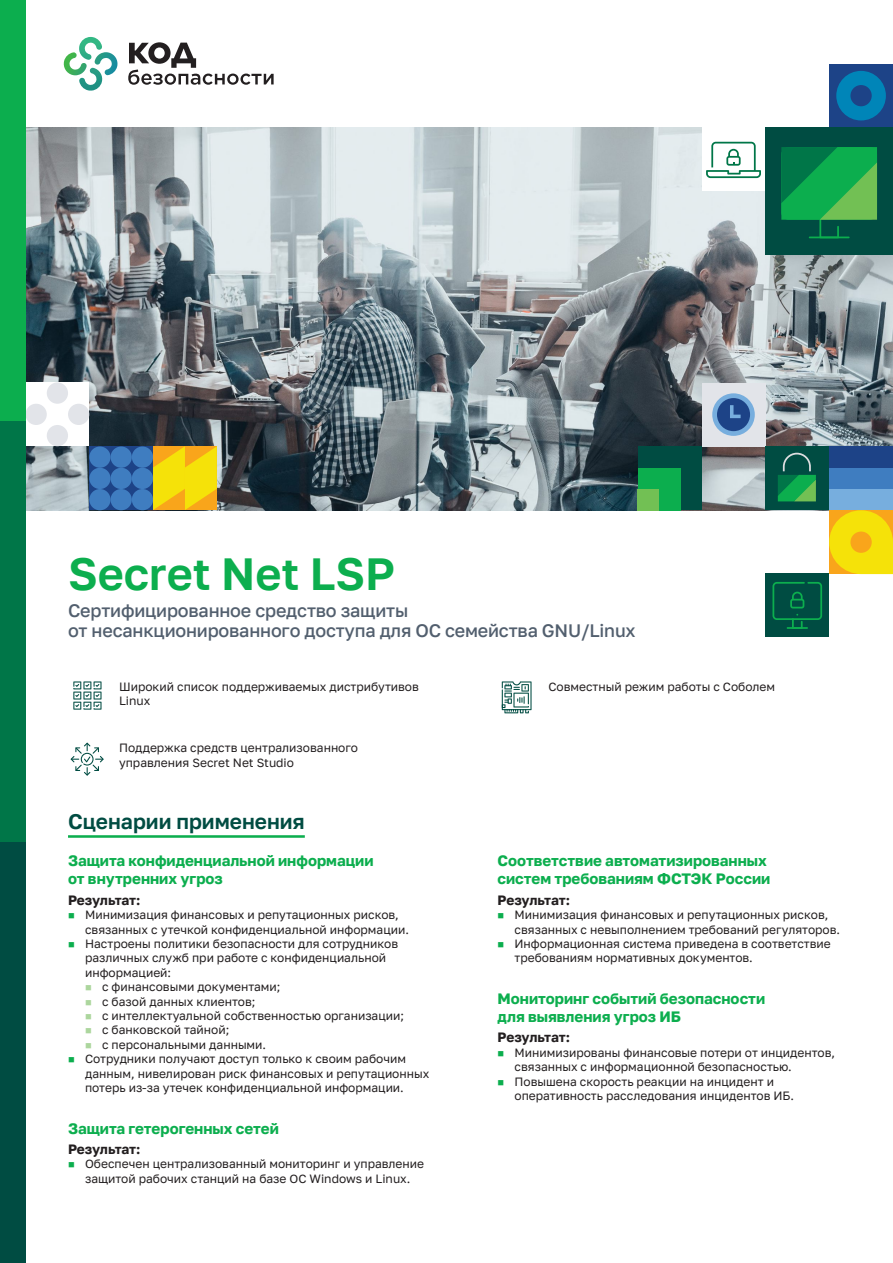
<style>
.page{position:relative;width:893px;height:1263px;background:#fff}
.page>*{position:absolute;margin:0;border:0;box-sizing:border-box;transform-origin:0 0}
.t1{font:600 45px "Golos Text";color:#0cae4e}
._14_Заголовок_NEW{font:600 21px "Golos Text";color:#004c42}
.t2{font:500 18px/20.2px "Golos Text";letter-spacing:-.01em;color:#525f6e}
._10_Подзаголовок_NEW{font:700 15px/18px "Golos Text";color:#0cae4e}
._9_Результат{font:700 13.5px "Golos Text";letter-spacing:-.015em;color:#231f20}
._8_Основной_отступ_1{font:12px/14.4px "Golos Text";color:#231f20}
._8_Основной_отступ_2{font:12px "Golos Text";color:#231f20}
.s1{color:#0cae4e}
.s2{color:#acd69d}
</style>
<div class="page">
<img style="left:26px;top:128px;width:867px;height:382px">
<svg style="left:73px;top:681px;width:29px;height:29px"></svg>
<svg style="left:70px;top:742px;width:34px;height:34px"></svg>
<svg style="left:502px;top:681px;width:29px;height:32px"></svg>
<div style="left:638px;top:446px;width:64px;height:64px;background:#004c42"></div>
<div style="left:638px;top:468px;width:42px;height:42px;background:#0cae4e"></div>
<div style="left:638px;top:489px;width:21px;height:21px;background:#72c054"></div>
<div style="left:829px;top:446px;width:64px;height:64px;background:#3f7dc0"></div>
<div style="left:829px;top:446px;width:64px;height:22px;background:#1d4387"></div>
<div style="left:829px;top:489px;width:64px;height:21px;background:#77aede"></div>
<div style="left:829px;top:64px;width:64px;height:64px;background:#1d4387"></div>
<svg style="left:836px;top:71px;width:50px;height:49px"></svg>
<div style="left:89px;top:446px;width:64px;height:64px;background:#1d4387"></div>
<div style="left:89px;top:446px;width:22px;height:22px;background:#3f7dc0;border-radius:50%"></div>
<div style="left:111px;top:446px;width:21px;height:22px;background:#3f7dc0;border-radius:50%"></div>
<div style="left:132px;top:446px;width:21px;height:22px;background:#3f7dc0;border-radius:50%"></div>
<div style="left:89px;top:468px;width:22px;height:21px;background:#3f7dc0;border-radius:50%"></div>
<div style="left:111px;top:468px;width:21px;height:21px;background:#3f7dc0;border-radius:50%"></div>
<div style="left:132px;top:468px;width:21px;height:21px;background:#3f7dc0;border-radius:50%"></div>
<div style="left:89px;top:489px;width:22px;height:21px;background:#3f7dc0;border-radius:50%"></div>
<div style="left:111px;top:489px;width:21px;height:21px;background:#3f7dc0;border-radius:50%"></div>
<div style="left:132px;top:489px;width:21px;height:21px;background:#3f7dc0;border-radius:50%"></div>
<div style="left:26px;top:382px;width:63px;height:64px;background:#fff"></div>
<div style="left:47px;top:382px;width:21px;height:22px;background:#e2e4e9;border-radius:50%"></div>
<div style="left:26px;top:404px;width:21px;height:21px;background:#e2e4e9;border-radius:50%"></div>
<div style="left:68px;top:404px;width:21px;height:21px;background:#e2e4e9;border-radius:50%"></div>
<div style="left:47px;top:425px;width:21px;height:21px;background:#e2e4e9;border-radius:50%"></div>
<svg style="left:829px;top:510px;width:64px;height:64px;background:#f5d60c"></svg>
<div style="left:850px;top:531px;width:22px;height:22px;background:#f9a51b;border-radius:50%"></div>
<svg style="left:153px;top:446px;width:64px;height:64px;background:#f6cd0f"></svg>
<div style="left:702px;top:383px;width:63px;height:63px;background:#e2e4e9"></div>
<svg style="left:712px;top:393px;width:43px;height:43px"></svg>
<div style="left:717px;top:398px;width:33px;height:33px;background:#1d4387;border-radius:50%"></div>
<svg style="left:730px;top:405px;width:11px;height:13px"></svg>
<div style="left:702px;top:128px;width:63px;height:63px;background:#fff"></div>
<svg style="left:706px;top:142px;width:55px;height:36px"></svg>
<div style="left:765px;top:573px;width:64px;height:64px;background:#004c42"></div>
<svg style="left:772px;top:582px;width:50px;height:47px"></svg>
<div style="left:765px;top:128px;width:128px;height:127px;background:#004c42"></div>
<svg style="left:781px;top:147px;width:96px;height:91px"></svg>
<div style="left:765px;top:446px;width:64px;height:64px;background:#004c42"></div>
<svg style="left:778px;top:453px;width:38px;height:48px"></svg>
<svg style="left:128px;top:42px;width:146px;height:43px"></svg>
<svg style="left:63px;top:37px;width:55px;height:54px"></svg>
<div style="left:0;top:0;width:26px;height:421px;background:#0cae4e"></div>
<div style="left:0;top:421px;width:26px;height:421px;background:#007648"></div>
<div style="left:0;top:842px;width:26px;height:421px;background:#004c42"></div>
<hr style="left:68px;top:835px;width:237px;height:3px;background:#0cae4e">
<p class="t1" style="left:68px;top:546px;width:329px">Secret Net LSP</p>
<p class="t2" style="left:68px;top:600px;width:569px">Сертифицированное средство защиты<br>от несанкционированного доступа для ОС семейства GNU/Linux</p>
<p class="_8_Основной_отступ_1" style="left:119px;top:679px;width:301px">Широкий список поддерживаемых дистрибутивов<br>Linux</p>
<p class="_8_Основной_отступ_1" style="left:548px;top:679px;width:228px">Совместный режим работы с Соболем</p>
<p class="_8_Основной_отступ_1" style="left:119px;top:741px;width:241px">Поддержка средств централизованного управления Secret Net Studio</p>
<p class="_14_Заголовок_NEW" style="left:68px;top:809px;width:238px">Сценарии применения</p>
<p class="_10_Подзаголовок_NEW" style="left:68px;top:852px;width:307px">Защита конфиденциальной информации от внутренних угроз</p>
<p class="_9_Результат" style="left:68px;top:892px;width:74px">Результат:</p>
<p class="_8_Основной_отступ_1" style="left:85px;top:907px;width:325px;text-indent:-17px"><span class="s1">■</span> Минимизация финансовых и репутационных рисков, связанных с утечкой конфиденциальной информации.</p>
<p class="_8_Основной_отступ_1" style="left:85px;top:936px;width:315px;text-indent:-17px"><span class="s1">■</span> Настроены политики безопасности для сотрудников различных служб при работе с конфиденциальной информацией:</p>
<p class="_8_Основной_отступ_2" style="left:85px;top:980px;width:197px"><span class="s2">■</span> с финансовыми документами;</p>
<p class="_8_Основной_отступ_2" style="left:85px;top:994px;width:172px"><span class="s2">■</span> с базой данных клиентов;</p>
<p class="_8_Основной_отступ_2" style="left:85px;top:1008px;width:321px"><span class="s2">■</span> с интеллектуальной собственностью организации;</p>
<p class="_8_Основной_отступ_2" style="left:85px;top:1023px;width:146px"><span class="s2">■</span> с банковской тайной;</p>
<p class="_8_Основной_отступ_2" style="left:85px;top:1037px;width:183px"><span class="s2">■</span> с персональными данными.</p>
<p class="_8_Основной_отступ_1" style="left:85px;top:1051px;width:346px;text-indent:-17px"><span class="s1">■</span> Сотрудники получают доступ только к своим рабочим данным, нивелирован риск финансовых и репутационных потерь из-за утечек конфиденциальной информации.</p>
<p class="_10_Подзаголовок_NEW" style="left:68px;top:1119px;width:212px">Защита гетерогенных сетей</p>
<p class="_9_Результат" style="left:68px;top:1141px;width:74px">Результат:</p>
<p class="_8_Основной_отступ_1" style="left:68px;top:1157px;width:358px;text-align:center"><span class="s1">■</span> Обеспечен централизованный мониторинг и управление защитой рабочих станций на базе ОС Windows и Linux.</p>
<p class="_10_Подзаголовок_NEW" style="left:497px;top:852px;width:274px">Соответствие автоматизированных систем требованиям ФСТЭК России</p>
<p class="_9_Результат" style="left:497px;top:892px;width:74px">Результат:</p>
<p class="_8_Основной_отступ_1" style="left:514px;top:907px;width:327px;text-indent:-17px"><span class="s1">■</span> Минимизация финансовых и репутационных рисков, связанных с невыполнением требований регуляторов.</p>
<p class="_8_Основной_отступ_1" style="left:514px;top:936px;width:318px;text-indent:-17px"><span class="s1">■</span> Информационная система приведена в соответствие требованиям нормативных документов.</p>
<p class="_10_Подзаголовок_NEW" style="left:497px;top:989px;width:269px">Мониторинг событий безопасности для выявления угроз ИБ</p>
<p class="_9_Результат" style="left:497px;top:1029px;width:74px">Результат:</p>
<p class="_8_Основной_отступ_1" style="left:514px;top:1045px;width:322px;text-indent:-17px"><span class="s1">■</span> Минимизированы финансовые потери от инцидентов, связанных с информационной безопасностью.</p>
<p class="_8_Основной_отступ_1" style="left:514px;top:1074px;width:281px;text-indent:-17px"><span class="s1">■</span> Повышена скорость реакции на инцидент и оперативность расследования инцидентов ИБ.</p>
</div>
